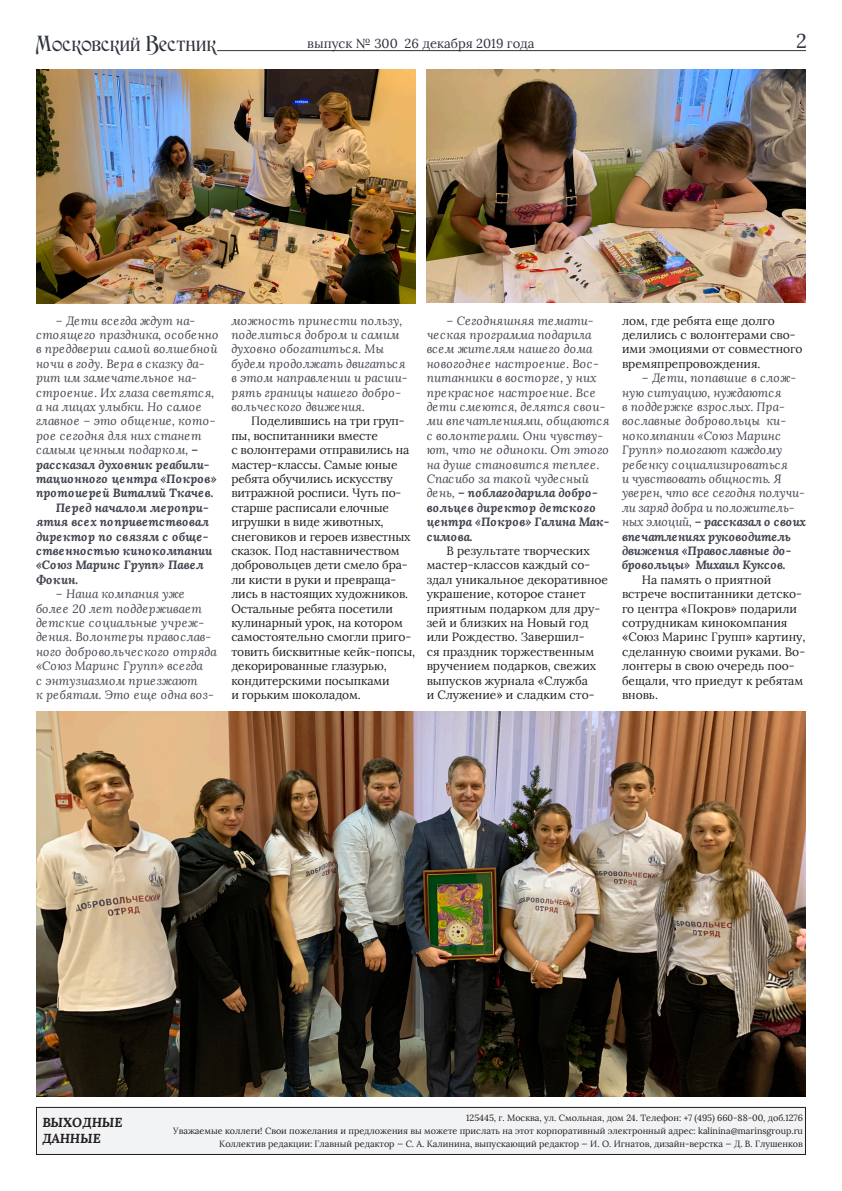
<style>
.page{position:relative;width:842px;height:1191px;background:#fff}
.page>*{position:absolute;margin:0;border:0;box-sizing:border-box;transform-origin:0 0}
.t1{font:20px "Lora";color:#30343f}
.t2{font:16px "Medieval";color:#30343e}
.t3{font:13px "Lora";color:#30343e}
.t4{font:italic 700 13px "Lora";color:#231f20}
.t5{font:italic 12px/14.4px "Lora";color:#40444e}
.t6{font:12px/14.4px "Lora";color:#231f20}
.t7{font:italic 700 12px/14.4px "Lora";color:#40444e}
.t8{font:9px "Lora";color:#231f20}
.s1{font-weight:700}
</style>
<div class="page">
<hr style="left:217px;top:50px;width:589px;height:1px;background:#30343e">
<div style="left:36px;top:1107px;width:769px;height:47px;background:#f2f3f4"></div>
<div style="left:36px;top:1107px;width:770px;height:48px;border:1px solid #231f20"></div>
<img style="left:36px;top:711px;width:770px;height:385px">
<img style="left:36px;top:69px;width:379px;height:235px">
<img style="left:427px;top:69px;width:379px;height:234px">
<p class="t2" style="left:36px;top:32px;width:182px">Московский Вестник</p>
<p class="t3" style="left:307px;top:36px;width:229px">выпуск № 300 26 декабря 2019 года</p>
<p class="t1" style="left:796px;top:29px;width:12px">2</p>
<p class="t5" style="left:36px;top:313px;width:185px;text-indent:20px">– Дети всегда ждут на&shy;стоящего праздника, особенно в преддверии самой волшебной ночи в году. Вера в сказку да&shy;рит им замечательное на&shy;строение. Их глаза светятся, а на лицах улыбки. Но самое главное – это общение, кото&shy;рое сегодня для них станет самым ценным подарком, <span class="s1">– рассказал духовник реабили&shy;тационного центра «Покров» протоиерей Виталий Ткачев.</span></p>
<p class="t7" style="left:36px;top:500px;width:178px;text-indent:20px">Перед началом меропри&shy;ятия всех поприветствовал директор по связям с обще&shy;ственностью кинокомпании «Союз Маринс Групп» Павел<br>Фокин.</p>
<p class="t5" style="left:36px;top:587px;width:182px;text-indent:20px">– Наша компания уже более 20 лет поддерживает детские социальные учреж&shy;дения. Волонтеры православ&shy;ного добровольческого отряда «Союз Маринс Групп» всегда<br>с энтузиазмом приезжают</p>
<p class="t5" style="left:36px;top:688px;width:179px">к ребятам. Это еще одна воз-</p>
<p class="t5" style="left:231px;top:313px;width:178px">можность принести пользу, поделиться добром и самим духовно обогатиться. Мы будем продолжать двигаться в этом направлении и расши&shy;рять границы нашего добро&shy;вольческого движения.</p>
<p class="t6" style="left:231px;top:414px;width:185px;text-indent:20px">Поделившись на три груп&shy;пы, воспитанники вместе<br>с волонтерами отправились на мастер-классы. Самые юные ребята обучились искусству витражной росписи. Чуть по&shy;старше расписали елочные игрушки в виде животных, снеговиков и героев известных сказок. Под наставничеством добровольцев дети смело бра&shy;ли кисти в руки и превраща&shy;лись в настоящих художников.<br>Остальные ребята посетили кулинарный урок, на котором самостоятельно смогли приго&shy;товить бисквитные кейк-попсы, декорированные глазурью, кондитерскими посыпками<br>и горьким шоколадом.</p>
<p class="t5" style="left:427px;top:313px;width:184px;text-indent:20px">– Сегодняшняя темати&shy;ческая программа подарила всем жителям нашего дома новогоднее настроение. Вос&shy;питанники в восторге, у них прекрасное настроение. Все дети смеются, делятся свои&shy;ми впечатлениями, общаются с волонтерами. Они чувству&shy;ют, что не одиноки. От этого на душе становится теплее.<br>Спасибо за такой чудесный день, <span class="s1">– поблагодарила добро&shy;вольцев директор детского центра «Покров» Галина Мак&shy;симова.</span></p>
<p class="t6" style="left:427px;top:543px;width:183px;text-indent:20px">В результате творческих мастер-классов каждый со&shy;здал уникальное декоративное украшение, которое станет приятным подарком для дру&shy;зей и близких на Новый год или Рождество. Завершил-<br>ся праздник торжественным вручением подарков, свежих выпусков журнала «Служба</p>
<p class="t6" style="left:427px;top:687px;width:169px">и Служение» и сладким сто-</p>
<p class="t6" style="left:622px;top:313px;width:182px">лом, где ребята еще долго делились с волонтерами сво&shy;ими эмоциями от совместного времяпрепровождения.</p>
<p class="t5" style="left:622px;top:371px;width:185px;text-indent:20px">– Дети, попавшие в слож&shy;ную ситуацию, нуждаются<br>в поддержке взрослых. Пра&shy;вославные добровольцы ки&shy;нокомпании «Союз Маринс<br>Групп» помогают каждому ребенку социализироваться<br>и чувствовать общность. Я уверен, что все сегодня получи&shy;ли заряд добра и положитель&shy;ных эмоций, <span class="s1">– рассказал о своих впечатлениях руководитель движения «Православные до&shy;бровольцы» Михаил Куксов.</span></p>
<p class="t6" style="left:622px;top:572px;width:185px;text-indent:20px">На память о приятной встрече воспитанники детско&shy;го центра «Покров» подарили сотрудникам кинокомпания «Союз Маринс Групп» картину, сделанную своими руками. Во&shy;лонтеры в свою очередь поо&shy;бещали, что приедут к ребятам вновь.</p>
<p class="t4" style="left:42px;top:1113px;width:82px">ВЫХОДНЫЕ</p>
<p class="t4" style="left:42px;top:1129px;width:60px">ДАННЫЕ</p>
<p class="t8" style="left:466px;top:1112px;width:338px">125445, г. Москва, ул. Смольная, дом 24. Телефон: +7 (495) 660-88-00, доб.1276</p>
<p class="t8" style="left:173px;top:1125px;width:631px">Уважаемые коллеги! Свои пожелания и предложения вы можете прислать на этот корпоративный электронный адрес: kalinina@marinsgroup.ru</p>
<p class="t8" style="left:219px;top:1138px;width:585px">Коллектив редакции: Главный редактор — С. А. Калинина, выпускающий редактор — И. О. Игнатов, дизайн-верстка — Д. В. Глушенков</p>
</div>
